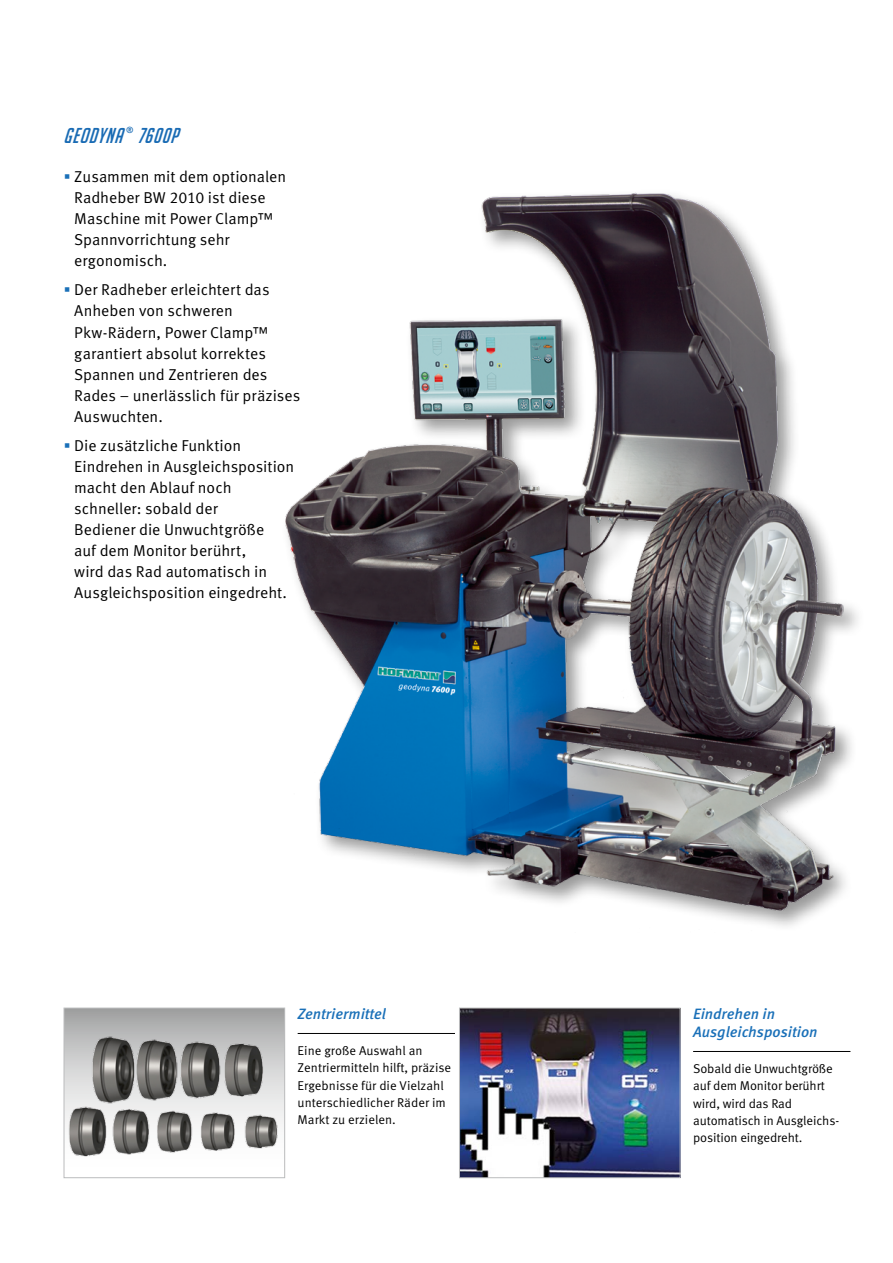
<style>
.page{position:relative;width:893px;height:1263px;background:#fff}
.page>*{position:absolute;margin:0;border:0;box-sizing:border-box;transform-origin:0 0}
.t1{font:italic 21px "Big Noodle Titling";color:#196bb4}
.t2{font:15.75px/21px "Meta Pro";color:#000}
.t3{font:italic 500 15px/18px "Meta Pro";color:#1a70b8}
.t4{font:12.75px/17.2px "Meta Pro";color:#000}
.t5{font:500 8.7px "Meta Pro";color:#196bb4}
.s1{color:#1a70b8}
</style>
<div class="page">
<hr style="left:693px;top:1051px;width:157px;height:1px;background:#000">
<hr style="left:298px;top:1033px;width:157px;height:1px;background:#000">
<img style="left:285px;top:192px;width:565px;height:734px">
<svg style="left:66px;top:1010px;width:217px;height:19px;background:#a8a9a9"></svg>
<img style="left:66px;top:1029px;width:217px;height:128px">
<div style="left:64px;top:1008px;width:221px;height:170px;border:1px solid #bbbcbd"></div>
<img style="left:461px;top:1010px;width:217px;height:166px">
<div style="left:459px;top:1008px;width:221px;height:170px;border:1px solid #bbbcbd"></div>
<h1 class="t1" style="left:64px;top:124px;width:65px">GEODYNA</h1>
<p class="t5" style="left:126px;top:125px;width:9px">®</p>
<h1 class="t1" style="left:138px;top:124px;width:47px">7600P</h1>
<p class="t2" style="left:74px;top:166px;width:213px;text-indent:-10px"><span class="s1">▪</span> Zusammen mit dem optionalen<br>Radheber BW 2010 ist diese<br>Maschine mit Power Clamp™<br>Spannvorrichtung sehr ergonomisch.</p>
<p class="t2" style="left:74px;top:280px;width:228px;text-indent:-10px"><span class="s1">▪</span> Der Radheber erleichtert das<br>Anheben von schweren<br>Pkw-Rädern, Power Clamp™ garantiert absolut korrektes<br>Spannen und Zentrieren des<br>Rades – unerlässlich für präzises<br>Auswuchten.</p>
<p class="t2" style="left:74px;top:435px;width:222px;text-indent:-10px"><span class="s1">▪</span> Die zusätzliche Funktion<br>Eindrehen in Ausgleichsposition macht den Ablauf noch schneller: sobald der<br>Bediener die Unwuchtgröße<br>auf dem Monitor berührt,<br>wird das Rad automatisch in<br>Ausgleichsposition eingedreht.</p>
<p class="t3" style="left:298px;top:1005px;width:90px">Zentriermittel</p>
<p class="t4" style="left:298px;top:1042px;width:155px">Eine große Auswahl an<br>Zentriermitteln hilft, präzise<br>Ergebnisse für die Vielzahl unterschiedlicher Räder im<br>Markt zu erzielen.</p>
<p class="t3" style="left:693px;top:1005px;width:126px">Eindrehen in<br>Ausgleichsposition</p>
<p class="t4" style="left:693px;top:1060px;width:148px">Sobald die Unwuchtgröße auf dem Monitor berührt wird, wird das Rad automatisch in Ausgleichs&shy;position eingedreht.</p>
</div>
